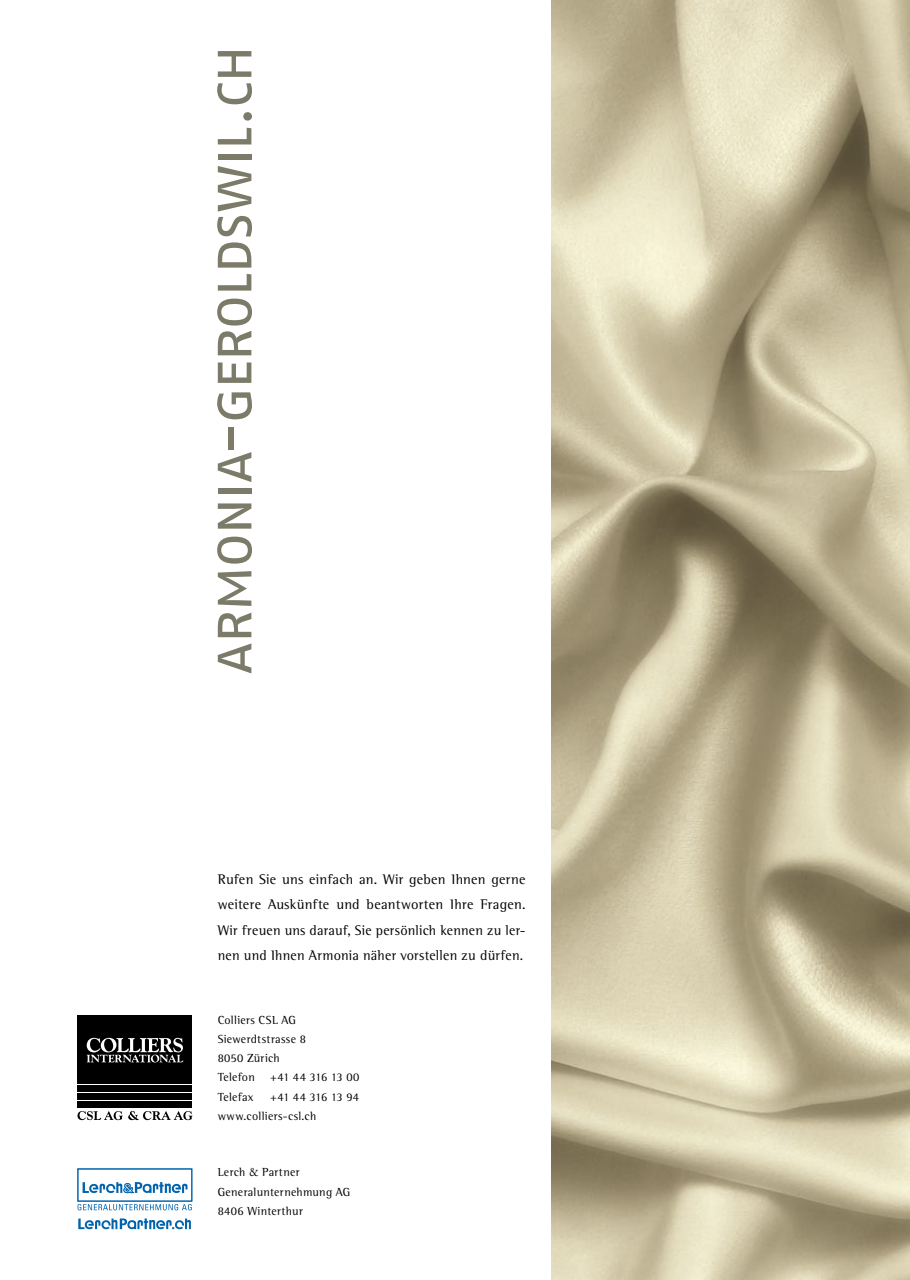
<style>
.page{position:relative;width:910px;height:1280px;background:#fff}
.page>*{position:absolute;margin:0;border:0;box-sizing:border-box;transform-origin:0 0}
.t1{font:60px "Fago No Regular Lf Caps";letter-spacing:-.045em;color:#7c7a68}
.t2{font:14.25px/25.5px "Rotis Semi Serif";letter-spacing:.015em;color:#000;text-align:justify}
.t3{font:12px/19.2px "Rotis Semi Serif";letter-spacing:.025em;color:#000}
.t4{font:12px "Rotis Semi Serif";letter-spacing:-.04em;color:#000}
.s1{font-family:"Adobe Garamond";font-size:12.75px}
</style>
<div class="page">
<img style="left:551px;top:0;width:359px;height:1280px">
<div style="left:78px;top:1015px;width:114px;height:92px;background:linear-gradient(to right,#000,#000)"></div>
<div style="left:78px;top:1015px;width:114px;height:69px;background:#000"></div>
<div style="left:78px;top:1085px;width:114px;height:6px;background:#000"></div>
<div style="left:78px;top:1093px;width:114px;height:6px;background:#000"></div>
<div style="left:78px;top:1101px;width:114px;height:6px;background:#000"></div>
<svg style="left:87px;top:1038px;width:96px;height:24px"></svg>
<svg style="left:78px;top:1111px;width:115px;height:9px"></svg>
<div style="left:78px;top:1168px;width:114px;height:33px;border:1px solid #0064ad"></div>
<svg style="left:78px;top:1204px;width:114px;height:6px"></svg>
<svg style="left:83px;top:1182px;width:105px;height:12px"></svg>
<svg style="left:78px;top:1218px;width:113px;height:11px"></svg>
<h1 class="t1" style="left:196px;top:675px;width:632px;rotate:-90deg">armonia-geroldswil.ch</h1>
<p class="t2" style="left:218px;top:866px;width:309px">Rufen Sie uns einfach an. Wir geben Ihnen gerne weitere Auskünfte und beantworten Ihre Fragen.<br>Wir freuen uns darauf, Sie persönlich kennen zu ler&shy;nen und Ihnen Armonia näher vorstellen zu dürfen.</p>
<p class="t3" style="left:218px;top:1010px;width:90px">Colliers CSL AG<br>Siewerdtstrasse 8<br>8050 Zürich<br>Telefon</p>
<p class="t4" style="left:270px;top:1070px;width:91px">+41 44 316 13 00</p>
<p class="t3" style="left:218px;top:1087px;width:37px">Telefax</p>
<p class="t3" style="left:218px;top:1087px;width:143px;text-indent:52px">+41 44 316 13 94 www.colliers-csl.ch</p>
<p class="t3" style="left:218px;top:1162px;width:134px">Lerch <span class="s1">&amp;</span> Partner<br>Generalunternehmung AG<br>8406 Winterthur</p>
</div>
